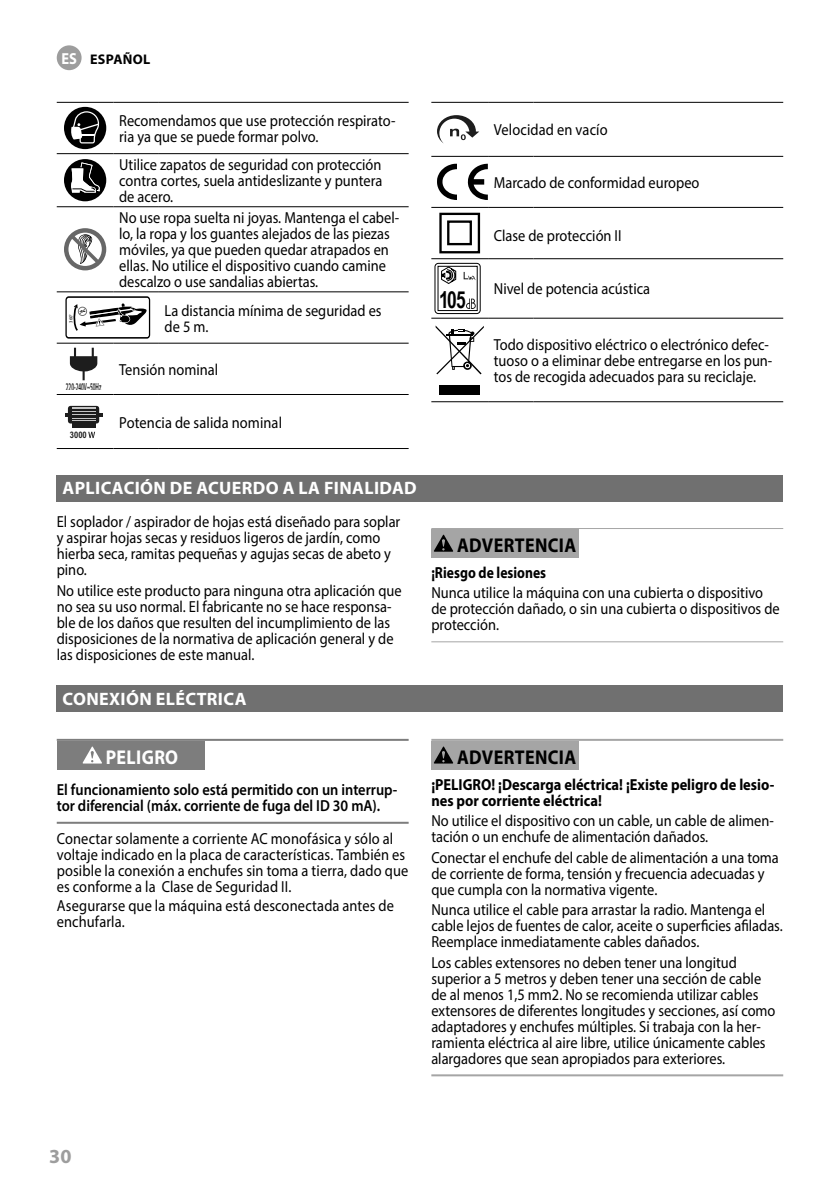
<style>
.page{position:relative;width:840px;height:1191px;background:#fff}
.page>*{position:absolute;margin:0;border:0;box-sizing:border-box;transform-origin:0 0}
.t1{font:700 23.4px "Arial Narrow";color:#000;scale:.9 1}
.t2{font:700 20px "Myriad Pro";letter-spacing:.02em;color:#000;scale:.9 1}
.t3{font:700 20px "Myriad Pro";letter-spacing:.02em;color:#fff;scale:.9 1}
.t4{font:700 20px "Myriad Pro";color:#9d9d9d}
.t5{font:700 18px "Myriad Pro";letter-spacing:.02em;color:#fff}
.t6{font:16px/16px "Myriad Pro";color:#000;scale:.9 1}
.t7{font:600 16px/16px "Myriad Pro";color:#000;scale:.9 1}
.t8{font:700 16px/16px "Myriad Pro";color:#000;scale:.9 1}
.t9{font:700 16px "Myriad Pro";color:#000;scale:.85 1}
.t10{font:700 14px "Myriad Pro";letter-spacing:.02em;color:#000}
.t11{font:600 11.8px "Myriad Pro";color:#1d1d1d;scale:.43 1}
.t12{font:700 9px "Arial Narrow";color:#1d1d1d}
.t13{font:4.8px "Myriad Pro";color:#000}
.s1{font-size:16px;color:#fff}
</style>
<div class="page">
<hr style="left:57px;top:102px;width:56px;height:1px;background:#000">
<hr style="left:113px;top:102px;width:46px;height:1px;background:#000">
<hr style="left:159px;top:102px;width:249px;height:1px;background:#000">
<hr style="left:57px;top:153px;width:56px;height:1px;background:#000">
<hr style="left:113px;top:153px;width:46px;height:1px;background:#000">
<hr style="left:159px;top:153px;width:249px;height:1px;background:#000">
<hr style="left:57px;top:206px;width:56px;height:1px;background:#000">
<hr style="left:113px;top:206px;width:46px;height:1px;background:#000">
<hr style="left:159px;top:206px;width:249px;height:1px;background:#000">
<hr style="left:57px;top:291px;width:56px;height:1px;background:#000">
<hr style="left:113px;top:291px;width:46px;height:1px;background:#000">
<hr style="left:159px;top:291px;width:249px;height:1px;background:#000">
<hr style="left:57px;top:343px;width:56px;height:1px;background:#000">
<hr style="left:113px;top:343px;width:46px;height:1px;background:#000">
<hr style="left:159px;top:343px;width:249px;height:1px;background:#000">
<hr style="left:57px;top:394px;width:56px;height:1px;background:#000">
<hr style="left:113px;top:394px;width:46px;height:1px;background:#000">
<hr style="left:159px;top:394px;width:249px;height:1px;background:#000">
<hr style="left:57px;top:448px;width:56px;height:1px;background:#000">
<hr style="left:113px;top:448px;width:46px;height:1px;background:#000">
<hr style="left:159px;top:448px;width:249px;height:1px;background:#000">
<div style="left:64px;top:107px;width:42px;height:42px;background:#000;border-radius:50%"></div>
<svg style="left:71px;top:111px;width:28px;height:32px"></svg>
<svg style="left:64px;top:159px;width:42px;height:42px"></svg>
<svg style="left:64px;top:228px;width:42px;height:42px"></svg>
<svg style="left:65px;top:296px;width:85px;height:43px"></svg>
<svg style="left:70px;top:348px;width:27px;height:32px"></svg>
<hr style="left:65px;top:413px;width:37px;height:3px;background:#1d1d1d">
<div style="left:68px;top:406px;width:31px;height:17px;background:#1d1d1d;border-radius:3px"></div>
<div style="left:72px;top:421px;width:23px;height:7px;background:#1d1d1d"></div>
<svg style="left:72px;top:407px;width:23px;height:14px"></svg>
<svg style="left:88px;top:432px;width:7px;height:6px"></svg>
<hr style="left:431px;top:156px;width:57px;height:1px;background:#000">
<hr style="left:488px;top:156px;width:45px;height:1px;background:#000">
<hr style="left:533px;top:156px;width:249px;height:1px;background:#000">
<hr style="left:431px;top:258px;width:57px;height:1px;background:#000">
<hr style="left:488px;top:258px;width:45px;height:1px;background:#000">
<hr style="left:533px;top:258px;width:249px;height:1px;background:#000">
<hr style="left:431px;top:102px;width:57px;height:1px;background:#000">
<hr style="left:488px;top:102px;width:45px;height:1px;background:#000">
<hr style="left:533px;top:102px;width:249px;height:1px;background:#000">
<hr style="left:431px;top:207px;width:57px;height:1px;background:#000">
<hr style="left:488px;top:207px;width:45px;height:1px;background:#000">
<hr style="left:533px;top:207px;width:249px;height:1px;background:#000">
<hr style="left:431px;top:318px;width:57px;height:1px;background:#000">
<hr style="left:488px;top:318px;width:45px;height:1px;background:#000">
<hr style="left:533px;top:318px;width:249px;height:1px;background:#000">
<hr style="left:431px;top:401px;width:57px;height:1px;background:#000">
<hr style="left:488px;top:401px;width:45px;height:1px;background:#000">
<hr style="left:533px;top:401px;width:249px;height:1px;background:#000">
<svg style="left:437px;top:115px;width:42px;height:29px"></svg>
<svg style="left:467px;top:164px;width:20px;height:36px"></svg>
<svg style="left:437px;top:164px;width:20px;height:36px"></svg>
<svg style="left:439px;top:212px;width:41px;height:42px"></svg>
<svg style="left:434px;top:263px;width:46px;height:51px"></svg>
<div style="left:439px;top:384px;width:40px;height:10px;background:#000"></div>
<svg style="left:435px;top:325px;width:48px;height:49px"></svg>
<div style="left:57px;top:475px;width:725px;height:26px;background:#707070"></div>
<hr style="left:431px;top:528px;width:351px;height:1px;background:#a5a5a5">
<hr style="left:431px;top:641px;width:351px;height:1px;background:#a5a5a5">
<div style="left:431px;top:529px;width:147px;height:28px;background:#a5a5a5"></div>
<svg style="left:434px;top:534px;width:19px;height:18px"></svg>
<div style="left:57px;top:685px;width:725px;height:27px;background:#707070"></div>
<hr style="left:57px;top:739px;width:351px;height:2px;background:#7d7d7d">
<hr style="left:57px;top:821px;width:351px;height:2px;background:#7d7d7d">
<div style="left:57px;top:741px;width:147px;height:28px;background:#7d7d7d"></div>
<svg style="left:82px;top:746px;width:20px;height:17px"></svg>
<hr style="left:431px;top:1074px;width:351px;height:2px;background:#a5a5a5">
<hr style="left:431px;top:739px;width:351px;height:2px;background:#a5a5a5">
<div style="left:431px;top:741px;width:147px;height:28px;background:#a5a5a5"></div>
<svg style="left:434px;top:746px;width:19px;height:17px"></svg>
<div style="left:57px;top:45px;width:24px;height:25px;background:#9d9d9d;border-radius:50%"></div>
<p class="t10" style="left:61px;top:50px;width:90px"><span class="s1">ES</span> ESPAÑOL</p>
<p class="t6" style="left:119px;top:112px;width:308px">Recomendamos que use protección respirato&shy;ria ya que se puede formar polvo.</p>
<p class="t6" style="left:119px;top:157px;width:294px;text-align:justify">Utilice zapatos de seguridad con protección contra cortes, suela antideslizante y puntera de acero.</p>
<p class="t6" style="left:119px;top:210px;width:312px">No use ropa suelta ni joyas. Mantenga el cabel&shy;lo, la ropa y los guantes alejados de las piezas móviles, ya que pueden quedar atrapados en ellas. No utilice el dispositivo cuando camine descalzo o use sandalias abiertas.</p>
<p class="t13" style="left:68px;top:323px;width:10px;rotate:-90deg">360°</p>
<p class="t6" style="left:164px;top:302px;width:242px">La distancia mínima de seguridad es de 5 m.</p>
<p class="t11" style="left:66px;top:379px;width:84px">220-240V~50Hz</p>
<p class="t12" style="left:70px;top:428px;width:18px">3000</p>
<p class="t6" style="left:119px;top:361px;width:111px">Tensión nominal</p>
<p class="t6" style="left:119px;top:414px;width:182px">Potencia de salida nominal</p>
<h1 class="t1" style="left:439px;top:282px;width:31px">105</h1>
<p class="t6" style="left:493px;top:122px;width:128px">Velocidad en vacío</p>
<p class="t6" style="left:493px;top:174px;width:230px">Marcado de conformidad europeo</p>
<p class="t6" style="left:493px;top:227px;width:143px">Clase de protección II</p>
<p class="t6" style="left:493px;top:281px;width:175px">Nivel de potencia acústica</p>
<p class="t6" style="left:493px;top:336px;width:311px">Todo dispositivo eléctrico o electrónico defec&shy;tuoso o a eliminar debe entregarse en los pun&shy;tos de recogida adecuados para su reciclaje.</p>
<p class="t5" style="left:63px;top:476px;width:355px">APLICACIÓN DE ACUERDO A LA FINALIDAD</p>
<p class="t6" style="left:57px;top:513px;width:383px">El soplador / aspirador de hojas está diseñado para soplar y aspirar hojas secas y residuos ligeros de jardín, como hierba seca, ramitas pequeñas y agujas secas de abeto y pino.</p>
<p class="t6" style="left:57px;top:582px;width:384px">No utilice este producto para ninguna otra aplicación que no sea su uso normal. El fabricante no se hace responsa&shy;ble de los daños que resulten del incumplimiento de las disposiciones de la normativa de aplicación general y de las disposiciones de este manual.</p>
<p class="t5" style="left:63px;top:687px;width:185px">CONEXIÓN ELÉCTRICA</p>
<p class="t2" style="left:456px;top:532px;width:134px">ADVERTENCIA</p>
<p class="t9" style="left:431px;top:562px;width:136px">¡Riesgo de lesiones</p>
<p class="t6" style="left:431px;top:585px;width:388px">Nunca utilice la máquina con una cubierta o dispositivo de protección dañado, o sin una cubierta o dispositivos de protección.</p>
<p class="t3" style="left:106px;top:743px;width:82px">PELIGRO</p>
<p class="t7" style="left:57px;top:781px;width:380px">El funcionamiento solo está permitido con un interrup&shy;tor diferencial (máx. corriente de fuga del ID 30 mA).</p>
<p class="t6" style="left:57px;top:830px;width:392px">Conectar solamente a corriente AC monofásica y sólo al voltaje indicado en la placa de características. También es posible la conexión a enchufes sin toma a tierra, dado que es conforme a la Clase de Seguridad II.</p>
<p class="t6" style="left:57px;top:897px;width:376px">Asegurarse que la máquina está desconectada antes de enchufarla.</p>
<p class="t2" style="left:456px;top:743px;width:134px">ADVERTENCIA</p>
<p class="t8" style="left:431px;top:776px;width:382px">¡PELIGRO! ¡Descarga eléctrica! ¡Existe peligro de lesio&shy;nes por corriente eléctrica!</p>
<p class="t6" style="left:431px;top:812px;width:382px">No utilice el dispositivo con un cable, un cable de alimen&shy;tación o un enchufe de alimentación dañados.</p>
<p class="t6" style="left:431px;top:849px;width:387px">Conectar el enchufe del cable de alimentación a una toma de corriente de forma, tensión y frecuencia adecuadas y que cumpla con la normativa vigente.</p>
<p class="t6" style="left:431px;top:901px;width:392px">Nunca utilice el cable para arrastar la radio. Mantenga el cable lejos de fuentes de calor, aceite o superficies afiladas.<br>Reemplace inmediatamente cables dañados.</p>
<p class="t6" style="left:431px;top:954px;width:384px">Los cables extensores no deben tener una longitud superior a 5 metros y deben tener una sección de cable de al menos 1,5 mm2. No se recomienda utilizar cables extensores de diferentes longitudes y secciones, así como adaptadores y enchufes múltiples. Si trabaja con la her&shy;ramienta eléctrica al aire libre, utilice únicamente cables alargadores que sean apropiados para exteriores.</p>
<p class="t4" style="left:49px;top:1142px;width:24px">30</p>
</div>
